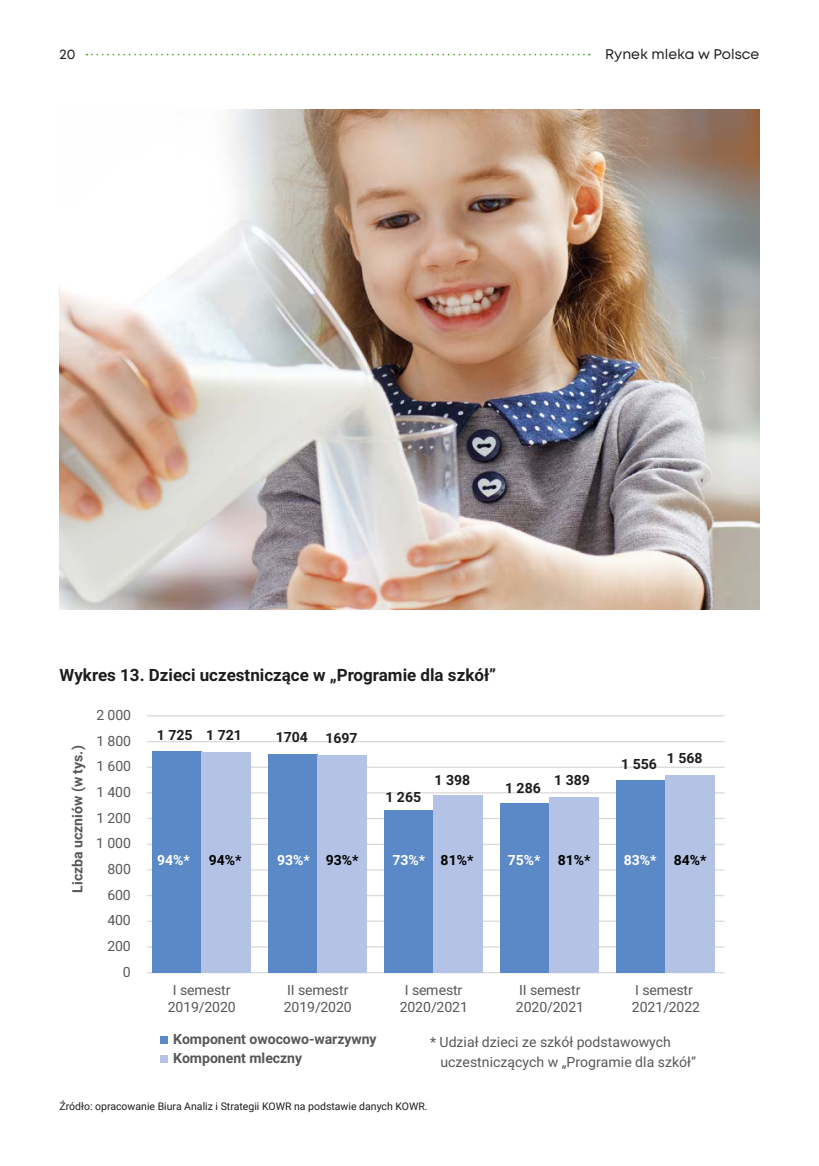
<style>
.page{position:relative;width:819px;height:1166px;background:#fff}
.page>*{position:absolute;margin:0;border:0;box-sizing:border-box;transform-origin:0 0}
.t1{font:700 16.97px "Roboto";color:#1d1d1b}
.t2{font:14px/16.8px "Roboto";color:#575756}
.t3{font:700 14px/19.2px "Roboto";color:#575756}
.t4{font:700 14px "Roboto";color:#1d1d1b}
.t5{font:700 14px "Roboto";color:#fff}
.t6{font:14px "Mont";color:#1d1d1b}
.t7{font:700 14px "Roboto";color:#000101}
.t8{font:10.5px "Roboto";color:#1d1d1b}
.s1{color:#000101}
</style>
<div class="page">
<img style="left:60px;top:109px;width:699px;height:500px">
<hr style="left:147px;top:715px;width:577px;height:1px;background:#dadada">
<hr style="left:147px;top:741px;width:577px;height:1px;background:#dadada">
<hr style="left:147px;top:766px;width:577px;height:2px;background:#dadada">
<hr style="left:147px;top:792px;width:577px;height:1px;background:#dadada">
<hr style="left:147px;top:818px;width:577px;height:1px;background:#dadada">
<hr style="left:147px;top:844px;width:577px;height:1px;background:#dadada">
<hr style="left:147px;top:869px;width:577px;height:1px;background:#dadada">
<hr style="left:147px;top:895px;width:577px;height:1px;background:#dadada">
<hr style="left:147px;top:920px;width:577px;height:2px;background:#dadada">
<hr style="left:147px;top:946px;width:577px;height:1px;background:#dadada">
<hr style="left:147px;top:972px;width:577px;height:1px;background:#dadada">
<div style="left:160px;top:1036px;width:8px;height:8px;background:#5b89c7"></div>
<div style="left:160px;top:1055px;width:8px;height:8px;background:#b3c2e5"></div>
<div style="left:384px;top:810px;width:49px;height:162px;background:#5b89c7"></div>
<div style="left:433px;top:795px;width:49px;height:177px;background:#b3c2e5"></div>
<div style="left:500px;top:803px;width:49px;height:169px;background:#5b89c7"></div>
<div style="left:549px;top:797px;width:50px;height:175px;background:#b3c2e5"></div>
<div style="left:616px;top:780px;width:49px;height:192px;background:#5b89c7"></div>
<div style="left:665px;top:775px;width:50px;height:197px;background:#b3c2e5"></div>
<div style="left:152px;top:751px;width:49px;height:221px;background:#5b89c7"></div>
<div style="left:201px;top:752px;width:50px;height:220px;background:#b3c2e5"></div>
<div style="left:268px;top:754px;width:50px;height:218px;background:#5b89c7"></div>
<div style="left:317px;top:755px;width:50px;height:217px;background:#b3c2e5"></div>
<svg style="left:86px;top:54px;width:503px;height:1px"></svg>
<p class="t6" style="left:60px;top:45px;width:18px">20</p>
<p class="t6" style="left:605px;top:45px;width:156px">Rynek mleka w Polsce</p>
<p class="t1" style="left:60px;top:663px;width:438px">Wykres 13. Dzieci uczestniczące w „Programie dla szkół”</p>
<p class="t3" style="left:67px;top:893px;width:149px;rotate:-90deg">Liczba uczniów (w tys.)</p>
<p class="t2" style="left:96px;top:706px;width:36px">2 000</p>
<p class="t2" style="left:96px;top:732px;width:36px">1 800</p>
<p class="t2" style="left:96px;top:757px;width:36px">1 600</p>
<p class="t2" style="left:96px;top:783px;width:36px">1 400</p>
<p class="t2" style="left:96px;top:809px;width:36px">1 200</p>
<p class="t2" style="left:96px;top:834px;width:36px">1 000</p>
<p class="t2" style="left:107px;top:860px;width:25px">800</p>
<p class="t2" style="left:107px;top:886px;width:25px">600</p>
<p class="t2" style="left:107px;top:911px;width:25px">400</p>
<p class="t2" style="left:107px;top:937px;width:25px">200</p>
<p class="t2" style="left:123px;top:963px;width:9px">0</p>
<p class="t4" style="left:157px;top:725px;width:86px">1 725 1 721</p>
<p class="t5" style="left:157px;top:850px;width:34px">94%*</p>
<p class="t7" style="left:209px;top:850px;width:34px">94%*</p>
<p class="t4" style="left:276px;top:728px;width:33px">1704</p>
<p class="t4" style="left:325px;top:728px;width:34px">1697</p>
<p class="t5" style="left:277px;top:850px;width:83px">93%* <span class="s1">93%*</span></p>
<p class="t4" style="left:385px;top:787px;width:37px">1 265</p>
<p class="t4" style="left:434px;top:770px;width:37px">1 398</p>
<p class="t5" style="left:392px;top:850px;width:82px">73%* <span class="s1">81%*</span></p>
<p class="t4" style="left:505px;top:778px;width:37px">1 286</p>
<p class="t4" style="left:554px;top:770px;width:37px">1 389</p>
<p class="t5" style="left:508px;top:850px;width:84px">75%* <span class="s1">81%*</span></p>
<p class="t4" style="left:621px;top:754px;width:37px">1 556</p>
<p class="t4" style="left:666px;top:748px;width:37px">1 568</p>
<p class="t5" style="left:623px;top:850px;width:84px">83%* <span class="s1">84%*</span></p>
<p class="t2" style="left:168px;top:981px;width:69px;text-align:center">I semestr<br>2019/2020</p>
<p class="t2" style="left:284px;top:981px;width:69px">II semestr<br>2019/2020</p>
<p class="t2" style="left:399px;top:981px;width:70px;text-align:center">I semestr<br>2020/2021</p>
<p class="t2" style="left:516px;top:981px;width:70px">II semestr<br>2020/2021</p>
<p class="t2" style="left:632px;top:981px;width:70px">I semestr<br>2021/2022</p>
<p class="t3" style="left:173px;top:1029px;width:205px">Komponent owocowo-warzywny<br>Komponent mleczny</p>
<p class="t2" style="left:440px;top:1032px;width:257px;line-height:19.2px;text-indent:-10px">* Udział dzieci ze szkół podstawowych uczestniczących w „Programie dla szkół”</p>
<p class="t8" style="left:60px;top:1098px;width:369px">Źródło: opracowanie Biura Analiz i Strategii KOWR na podstawie danych KOWR.</p>
</div>
